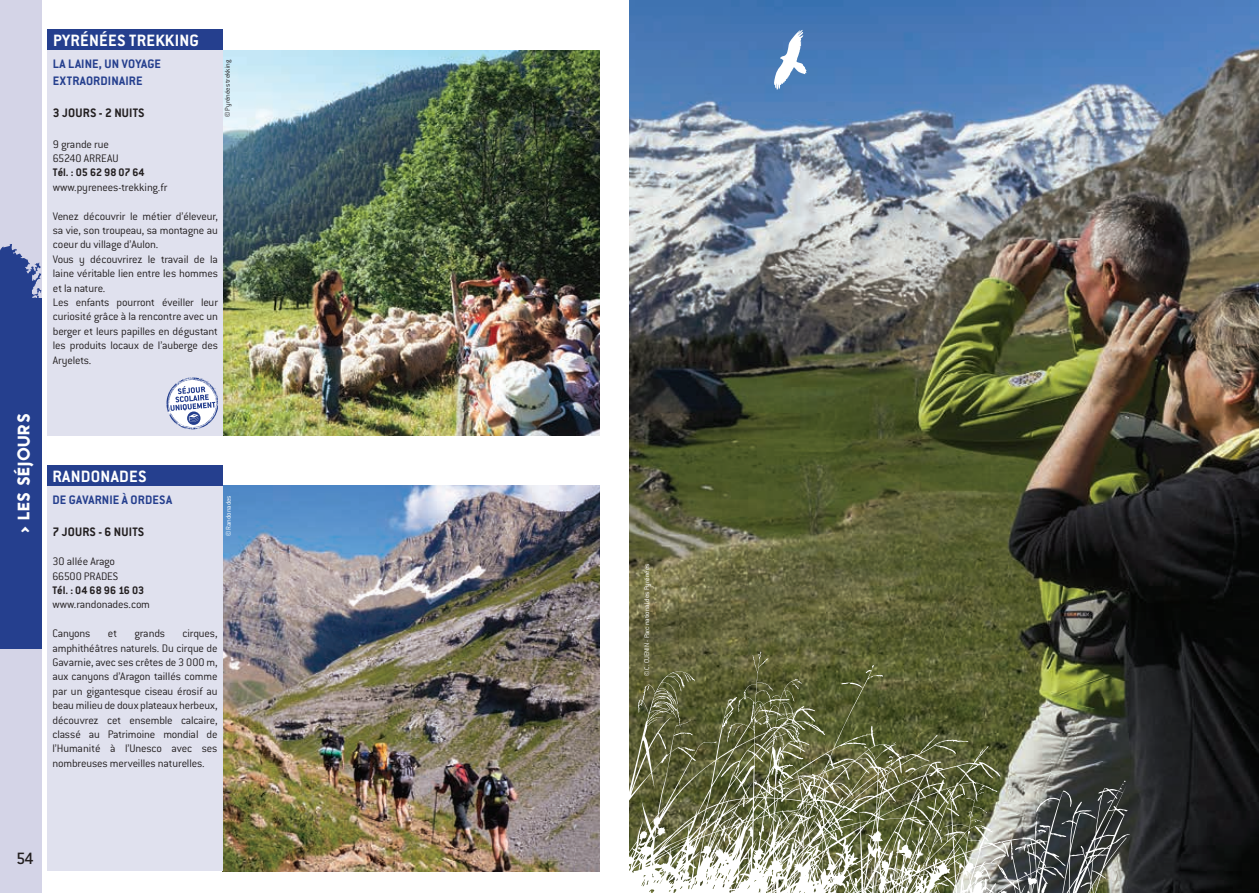
<style>
.page{position:relative;width:1259px;height:893px;background:#fff}
.page>*{position:absolute;margin:0;border:0;box-sizing:border-box;transform-origin:0 0}
.t1{font:700 18px "Conduit ITC";letter-spacing:.015em;color:#fff}
.t2{font:500 18px "Conduit ITC";color:#231f20}
.t3{font:900 16.5px "Zeronero";letter-spacing:.03em;color:#fff}
.t4{font:700 13.5px/16.2px "Conduit ITC";letter-spacing:.015em;color:#253f8e}
.t5{font:700 13.5px "Conduit ITC";letter-spacing:.015em;color:#231f20}
.t6{font:300 12px/14.4px "Conduit ITC";letter-spacing:-.015em;color:#231f20;text-align:justify}
.t7{font:700 12px "Conduit ITC";color:#231f20}
.t8{font:300 7.5px "Conduit ITC";letter-spacing:-.015em;color:#fff}
.t9{font:300 7.5px "Conduit ITC";color:#231f20}
</style>
<div class="page">
<img style="left:629px;top:0;width:630px;height:893px">
<img style="left:223px;top:50px;width:377px;height:386px">
<div style="left:0;top:0;width:41px;height:893px;background:#d4d4e7"></div>
<div style="left:0;top:298px;width:41px;height:351px;background:#253f8e"></div>
<div style="left:47px;top:30px;width:176px;height:406px;background:#e0e1ee"></div>
<div style="left:47px;top:30px;width:176px;height:20px;background:#253f8e"></div>
<svg style="left:0;top:244px;width:41px;height:54px"></svg>
<img style="left:223px;top:486px;width:377px;height:385px">
<div style="left:47px;top:465px;width:176px;height:406px;background:#e0e1ee"></div>
<div style="left:47px;top:465px;width:176px;height:21px;background:#253f8e"></div>
<svg style="left:1071px;top:780px;width:59px;height:113px;background:#555854"></svg>
<svg style="left:629px;top:651px;width:442px;height:242px;background:#7b7e5e"></svg>
<svg style="left:774px;top:29px;width:32px;height:61px"></svg>
<svg style="left:166px;top:377px;width:51px;height:52px"></svg>
<p class="t1" style="left:53px;top:29px;width:147px">PYRÉNÉES TREKKING</p>
<p class="t4" style="left:53px;top:56px;width:109px">LA LAINE, UN VOYAGE<br>EXTRAORDINAIRE</p>
<p class="t5" style="left:53px;top:105px;width:93px">3 JOURS - 2 NUITS</p>
<p class="t6" style="left:53px;top:137px;width:57px">9 grande rue</p>
<p class="t6" style="left:53px;top:151px;width:67px">65240 ARREAU</p>
<p class="t7" style="left:53px;top:165px;width:93px">Tél. : 05 62 98 07 64</p>
<p class="t6" style="left:53px;top:180px;width:116px">www.pyrenees-trekking.fr</p>
<p class="t6" style="left:53px;top:209px;width:167px">Venez découvrir le métier d’éleveur, sa vie, son troupeau, sa montagne au coeur du village d’Aulon.</p>
<p class="t6" style="left:53px;top:252px;width:167px">Vous y découvrirez le travail de la laine véritable lien entre les hommes et la nature.</p>
<p class="t6" style="left:53px;top:295px;width:167px">Les enfants pourront éveiller leur curiosité grâce à la rencontre avec un berger et leurs papilles en dégustant les produits locaux de l’auberge des Aryelets.</p>
<p class="t9" style="left:223px;top:117px;width:59px;rotate:-90deg">© Pyrénées trekking</p>
<p class="t3" style="left:14px;top:533px;width:121px;rotate:-90deg">&gt; LES SÉJOURS</p>
<p class="t1" style="left:53px;top:465px;width:96px">RANDONADES</p>
<p class="t4" style="left:53px;top:491px;width:121px">DE GAVARNIE À ORDESA</p>
<p class="t5" style="left:52px;top:524px;width:93px">7 JOURS - 6 NUITS</p>
<p class="t6" style="left:52px;top:554px;width:64px">30 allée Arago</p>
<p class="t6" style="left:52px;top:569px;width:67px">66500 PRADES</p>
<p class="t7" style="left:52px;top:583px;width:93px">Tél. : 04 68 96 16 03</p>
<p class="t6" style="left:52px;top:597px;width:99px">www.randonades.com</p>
<p class="t6" style="left:52px;top:626px;width:40px">Canyons</p>
<p class="t6" style="left:108px;top:626px;width:11px">et</p>
<p class="t6" style="left:134px;top:626px;width:32px">grands</p>
<p class="t6" style="left:52px;top:626px;width:167px;text-indent:130px">cirques, amphithéâtres naturels. Du cirque de Gavarnie, avec ses crêtes de 3 000 m, aux canyons d’Aragon taillés comme par un gigantesque ciseau érosif au beau milieu de doux plateaux herbeux, découvrez cet ensemble calcaire, classé au Patrimoine mondial de l’Humanité à l’Unesco avec ses nombreuses merveilles naturelles.</p>
<p class="t8" style="left:224px;top:536px;width:42px;rotate:-90deg">© Randonades</p>
<p class="t2" style="left:16px;top:848px;width:19px">54</p>
<p class="t8" style="left:642px;top:676px;width:114px;rotate:-90deg">© C. CUENIN - Parc national des Pyrénées</p>
</div>
